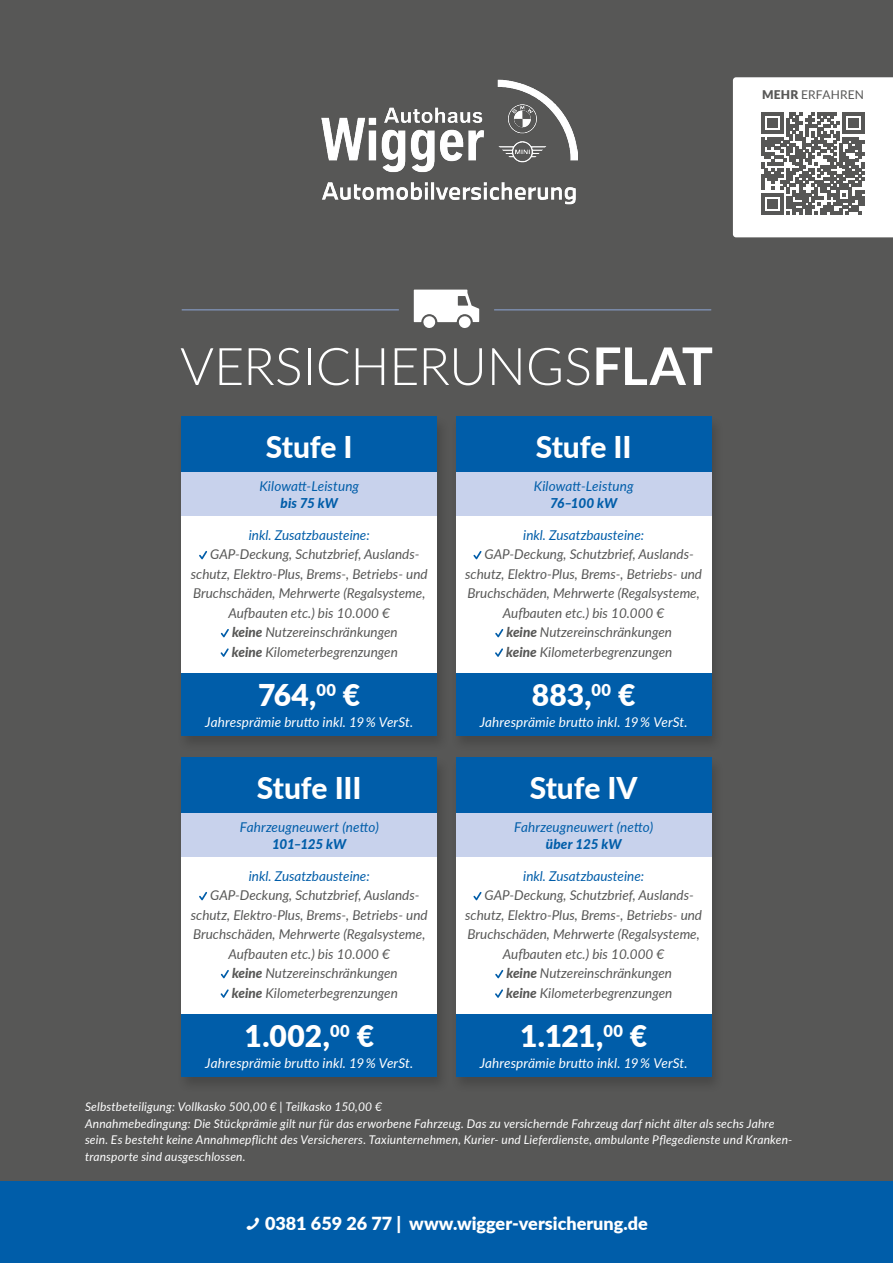
<style>
.page{position:relative;width:893px;height:1263px;background:#fff}
.page>*{position:absolute;margin:0;border:0;box-sizing:border-box;transform-origin:0 0}
.t1{font:300 51.9px "Lato";letter-spacing:-.005em;color:#fff}
.t2{font:900 30px "Lato";letter-spacing:-.005em;color:#fff}
.t3{font:800 30px "Lato";letter-spacing:-.005em;color:#fff}
.t4{font:900 18px "Lato";color:#fff}
.t5{font:italic 13.5px "Lato";color:#575756}
.t6{font:italic 13.5px/16.2px "Lato";color:#005da9;text-align:center}
.t7{font:italic 13.5px "Lato";letter-spacing:.01em;color:#fff}
.t8{font:italic 12px/16.5px "Lato";letter-spacing:.015em;color:#fff}
.t9{font:12px "Lato";letter-spacing:.015em;color:#575756}
.s1{font-weight:900}
.s2{font-weight:700}
.s3{font-weight:800}
.s4{font-family:"Entypo";font-weight:400;font-size:33px}
</style>
<div class="page">
<div style="left:0;top:0;width:893px;height:1181px;background:#575756"></div>
<div style="left:0;top:1181px;width:893px;height:82px;background:#005da9"></div>
<div style="left:176px;top:415px;width:274px;height:338px;background:#525352"></div>
<div style="left:182px;top:417px;width:255px;height:55px;background:#005da9"></div>
<div style="left:182px;top:472px;width:255px;height:44px;background:#c8d2ec"></div>
<div style="left:182px;top:516px;width:255px;height:157px;background:#fff"></div>
<div style="left:182px;top:673px;width:255px;height:63px;background:#005da9"></div>
<svg style="left:199px;top:551px;width:8px;height:8px"></svg>
<svg style="left:221px;top:629px;width:8px;height:8px"></svg>
<svg style="left:221px;top:648px;width:8px;height:9px"></svg>
<div style="left:176px;top:756px;width:274px;height:337px;background:#525352"></div>
<div style="left:182px;top:758px;width:255px;height:55px;background:#005da9"></div>
<div style="left:182px;top:813px;width:255px;height:44px;background:#c8d2ec"></div>
<div style="left:182px;top:857px;width:255px;height:157px;background:#fff"></div>
<div style="left:182px;top:1014px;width:255px;height:63px;background:#005da9"></div>
<svg style="left:199px;top:892px;width:8px;height:8px"></svg>
<svg style="left:221px;top:970px;width:8px;height:8px"></svg>
<svg style="left:221px;top:989px;width:8px;height:9px"></svg>
<div style="left:451px;top:415px;width:273px;height:338px;background:#535352"></div>
<div style="left:456px;top:417px;width:255px;height:55px;background:#005da9"></div>
<div style="left:456px;top:472px;width:255px;height:44px;background:#c8d2ec"></div>
<div style="left:456px;top:516px;width:255px;height:157px;background:#fff"></div>
<div style="left:456px;top:673px;width:255px;height:63px;background:#005da9"></div>
<svg style="left:473px;top:551px;width:9px;height:8px"></svg>
<svg style="left:495px;top:629px;width:8px;height:8px"></svg>
<svg style="left:495px;top:648px;width:8px;height:9px"></svg>
<div style="left:451px;top:756px;width:273px;height:337px;background:#535352"></div>
<div style="left:456px;top:758px;width:255px;height:55px;background:#005da9"></div>
<div style="left:456px;top:813px;width:255px;height:44px;background:#c8d2ec"></div>
<div style="left:456px;top:857px;width:255px;height:157px;background:#fff"></div>
<div style="left:456px;top:1014px;width:255px;height:63px;background:#005da9"></div>
<svg style="left:473px;top:892px;width:9px;height:8px"></svg>
<svg style="left:495px;top:970px;width:8px;height:8px"></svg>
<svg style="left:495px;top:989px;width:8px;height:9px"></svg>
<svg style="left:733px;top:77px;width:160px;height:160px"></svg>
<hr style="left:494px;top:309px;width:217px;height:1px;background:#8da6d6">
<hr style="left:182px;top:309px;width:217px;height:1px;background:#8da6d6">
<svg style="left:414px;top:290px;width:65px;height:38px"></svg>
<img style="left:321px;top:79px;width:257px;height:126px">
<p class="t9" style="left:762px;top:86px;width:103px"><span class="s1">MEHR</span> ERFAHREN</p>
<p class="t1" style="left:180px;top:330px;width:534px">VERSICHERUNGS<span class="s2">FLAT</span></p>
<p class="t3" style="left:266px;top:425px;width:88px">Stufe I</p>
<p class="t6" style="left:259px;top:478px;width:101px">Kilowatt-Leistung <span class="s3">bis 75 kW</span></p>
<p class="t6" style="left:249px;top:526px;width:122px">inkl. Zusatzbausteine:</p>
<p class="t5" style="left:210px;top:545px;width:211px">GAP-Deckung, Schutzbrief, Auslands-</p>
<p class="t5" style="left:191px;top:564px;width:238px">schutz, Elektro-Plus, Brems-, Betriebs- und</p>
<p class="t5" style="left:193px;top:584px;width:234px">Bruchschäden, Mehrwerte (Regalsysteme,</p>
<p class="t5" style="left:228px;top:603px;width:163px">Aufbauten etc.) bis 10.000 €</p>
<p class="t5" style="left:232px;top:623px;width:167px"><span class="s3">keine</span> Nutzereinschränkungen</p>
<p class="t5" style="left:232px;top:642px;width:168px"><span class="s3">keine</span> Kilometerbegrenzungen</p>
<p class="t2" style="left:258px;top:673px;width:104px">764,<sup>00</sup> €</p>
<p class="t7" style="left:205px;top:713px;width:209px">Jahresprämie brutto inkl. 19 % VerSt.</p>
<p class="t3" style="left:257px;top:766px;width:106px">Stufe III</p>
<p class="t6" style="left:240px;top:819px;width:141px">Fahrzeugneuwert (netto)<br><span class="s3">101–125 kW</span></p>
<p class="t6" style="left:249px;top:867px;width:122px">inkl. Zusatzbausteine:</p>
<p class="t5" style="left:210px;top:886px;width:211px">GAP-Deckung, Schutzbrief, Auslands-</p>
<p class="t5" style="left:191px;top:905px;width:238px">schutz, Elektro-Plus, Brems-, Betriebs- und</p>
<p class="t5" style="left:193px;top:925px;width:234px">Bruchschäden, Mehrwerte (Regalsysteme,</p>
<p class="t5" style="left:228px;top:944px;width:163px">Aufbauten etc.) bis 10.000 €</p>
<p class="t5" style="left:232px;top:964px;width:167px"><span class="s3">keine</span> Nutzereinschränkungen</p>
<p class="t5" style="left:232px;top:983px;width:168px"><span class="s3">keine</span> Kilometerbegrenzungen</p>
<p class="t2" style="left:244px;top:1014px;width:131px">1.002,<sup>00</sup> €</p>
<p class="t7" style="left:205px;top:1054px;width:209px">Jahresprämie brutto inkl. 19 % VerSt.</p>
<p class="t3" style="left:536px;top:425px;width:97px">Stufe II</p>
<p class="t6" style="left:534px;top:478px;width:101px">Kilowatt-Leistung<br><span class="s3">76–100 kW</span></p>
<p class="t6" style="left:523px;top:526px;width:122px">inkl. Zusatzbausteine:</p>
<p class="t5" style="left:485px;top:545px;width:211px">GAP-Deckung, Schutzbrief, Auslands-</p>
<p class="t5" style="left:465px;top:564px;width:238px">schutz, Elektro-Plus, Brems-, Betriebs- und</p>
<p class="t5" style="left:468px;top:584px;width:234px">Bruchschäden, Mehrwerte (Regalsysteme,</p>
<p class="t5" style="left:503px;top:603px;width:163px">Aufbauten etc.) bis 10.000 €</p>
<p class="t5" style="left:506px;top:623px;width:167px"><span class="s3">keine</span> Nutzereinschränkungen</p>
<p class="t5" style="left:506px;top:642px;width:168px"><span class="s3">keine</span> Kilometerbegrenzungen</p>
<p class="t2" style="left:532px;top:673px;width:105px">883,<sup>00</sup> €</p>
<p class="t7" style="left:480px;top:713px;width:209px">Jahresprämie brutto inkl. 19 % VerSt.</p>
<p class="t3" style="left:530px;top:766px;width:109px">Stufe IV</p>
<p class="t6" style="left:514px;top:819px;width:141px">Fahrzeugneuwert (netto) <span class="s3">über 125 kW</span></p>
<p class="t6" style="left:523px;top:867px;width:122px">inkl. Zusatzbausteine:</p>
<p class="t5" style="left:485px;top:886px;width:211px">GAP-Deckung, Schutzbrief, Auslands-</p>
<p class="t5" style="left:465px;top:905px;width:238px">schutz, Elektro-Plus, Brems-, Betriebs- und</p>
<p class="t5" style="left:468px;top:925px;width:234px">Bruchschäden, Mehrwerte (Regalsysteme,</p>
<p class="t5" style="left:503px;top:944px;width:163px">Aufbauten etc.) bis 10.000 €</p>
<p class="t5" style="left:506px;top:964px;width:167px"><span class="s3">keine</span> Nutzereinschränkungen</p>
<p class="t5" style="left:506px;top:983px;width:168px"><span class="s3">keine</span> Kilometerbegrenzungen</p>
<p class="t2" style="left:520px;top:1014px;width:129px">1.121,<sup>00</sup> €</p>
<p class="t7" style="left:480px;top:1054px;width:209px">Jahresprämie brutto inkl. 19 % VerSt.</p>
<p class="t8" style="left:85px;top:1098px;width:298px">Selbstbeteiligung: Vollkasko 500,00 € | Teilkasko 150,00 €</p>
<p class="t8" style="left:85px;top:1115px;width:707px">Annahmebedingung: Die Stückprämie gilt nur für das erworbene Fahrzeug. Das zu versichernde Fahrzeug darf nicht älter als sechs Jahre sein. Es besteht keine Annahmepflicht des Versicherers. Taxiunternehmen, Kurier- und Lieferdienste, ambulante Pflegedienste und Kranken&shy;transporte sind ausgeschlossen.</p>
<h3 class="t4" style="left:245px;top:1210px;width:404px"><span class="s4">!</span> 0381 659 26 77 | www.wigger-versicherung.de</h3>
</div>
